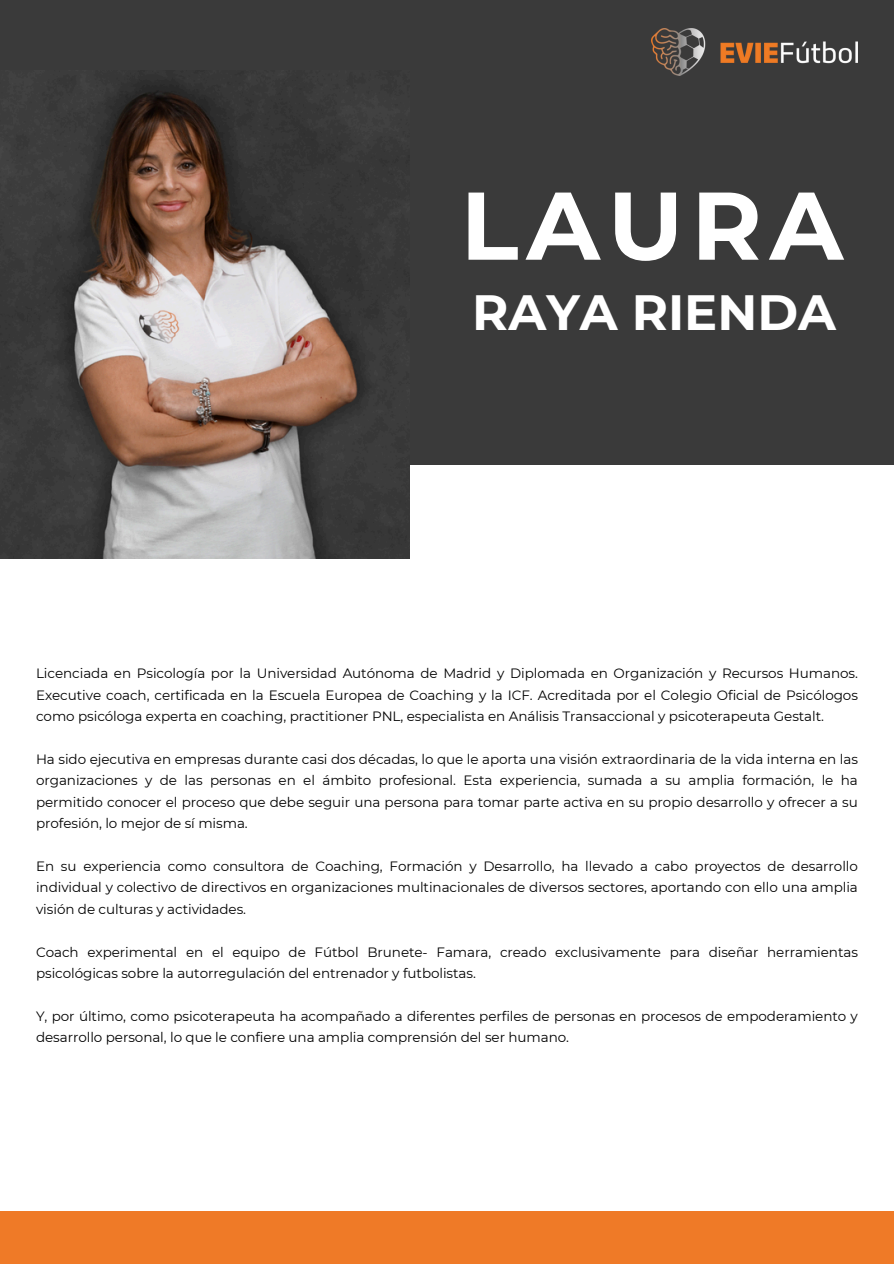
<style>
.page{position:relative;width:894px;height:1264px;background:#fff}
.page>*{position:absolute;margin:0;border:0;box-sizing:border-box;transform-origin:0 0}
.t1{font:700 95.85px "Montserrat";letter-spacing:.08em;color:#fff}
.t2{font:700 49.35px "Montserrat";color:#fff}
.t3{font:13.5px/21.5px "Montserrat";letter-spacing:-.005em;color:#000;text-align:justify}
</style>
<div class="page">
<div style="left:0;top:0;width:893px;height:464px;background:#3a3a3a"></div>
<img style="left:0;top:78px;width:410px;height:480px">
<div style="left:0;top:1211px;width:893px;height:52px;background:#ef7a27"></div>
<img style="left:651px;top:28px;width:206px;height:48px">
<p class="t1" style="left:460px;top:167px;width:384px">LAURA</p>
<h1 class="t2" style="left:472px;top:282px;width:365px">RAYA RIENDA</h1>
<h2 class="t3" style="left:36px;top:663px;width:823px">Licenciada en Psicología por la Universidad Autónoma de Madrid y Diplomada en Organización y Recursos Humanos.<br>Executive coach, certificada en la Escuela Europea de Coaching y la ICF. Acreditada por el Colegio Oficial de Psicólogos como psicóloga experta en coaching, practitioner PNL, especialista en Análisis Transaccional y psicoterapeuta Gestalt.</h2>
<p class="t3" style="left:36px;top:748px;width:823px">Ha sido ejecutiva en empresas durante casi dos décadas, lo que le aporta una visión extraordinaria de la vida interna en las organizaciones y de las personas en el ámbito profesional. Esta experiencia, sumada a su amplia formación, le ha permitido conocer el proceso que debe seguir una persona para tomar parte activa en su propio desarrollo y ofrecer a su profesión, lo mejor de sí misma.</p>
<p class="t3" style="left:36px;top:855px;width:823px">En su experiencia como consultora de Coaching, Formación y Desarrollo, ha llevado a cabo proyectos de desarrollo individual y colectivo de directivos en organizaciones multinacionales de diversos sectores, aportando con ello una amplia visión de culturas y actividades.</p>
<p class="t3" style="left:36px;top:940px;width:823px">Coach experimental en el equipo de Fútbol Brunete- Famara, creado exclusivamente para diseñar herramientas psicológicas sobre la autorregulación del entrenador y futbolistas.</p>
<p class="t3" style="left:36px;top:1005px;width:823px">Y, por último, como psicoterapeuta ha acompañado a diferentes perfiles de personas en procesos de empoderamiento y desarrollo personal, lo que le confiere una amplia comprensión del ser humano.</p>
</div>
